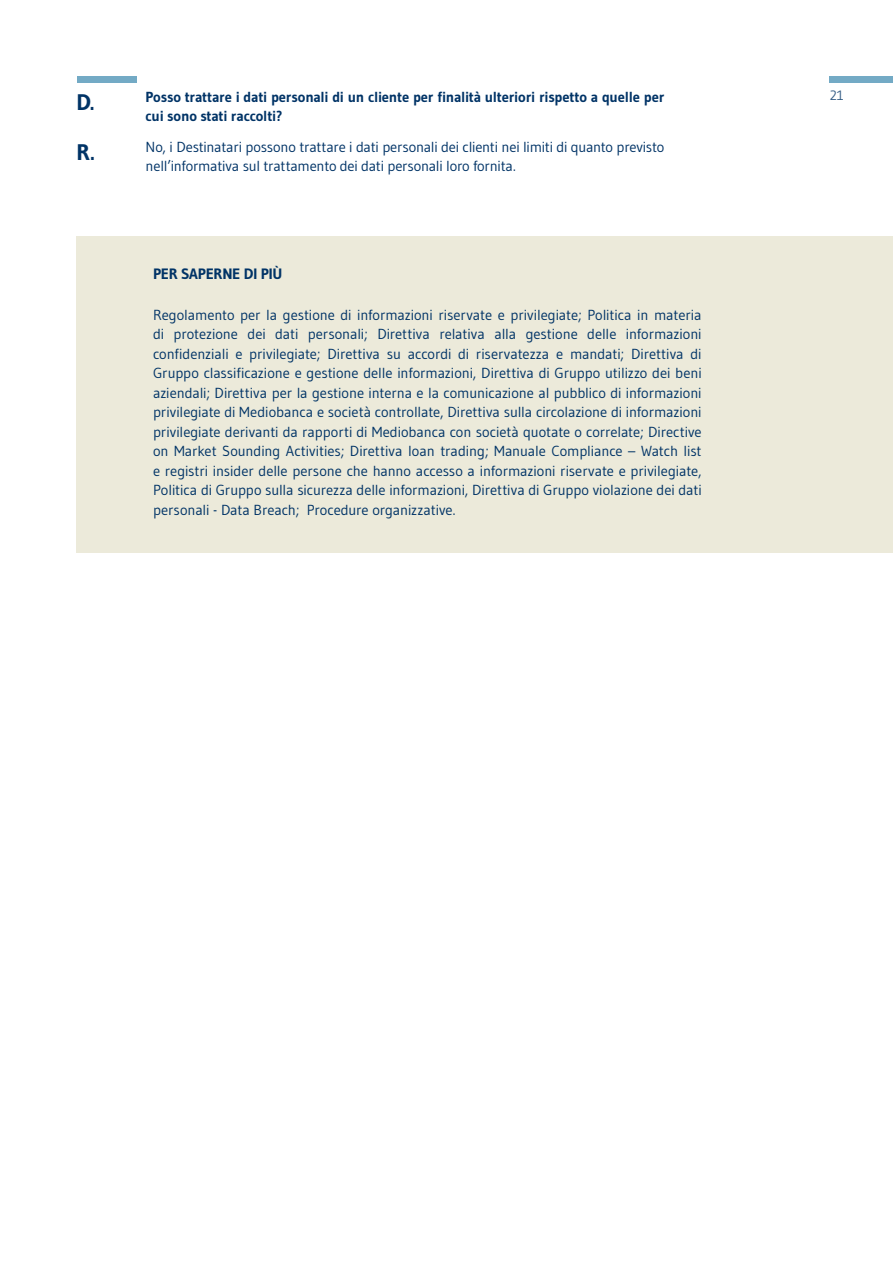
<style>
.page{position:relative;width:893px;height:1263px;background:#fff}
.page>*{position:absolute;margin:0;border:0;box-sizing:border-box;transform-origin:0 0}
.t1{font:700 22.5px "Gudea";color:#036}
.NOTE_box{font:700 15px "Gudea";letter-spacing:-.015em;color:#036}
.NOTE_box-2{font:14.55px/19.5px "Gudea";letter-spacing:-.01em;color:#036;text-align:justify}
.testo{font:14.55px/19.5px "Gudea";letter-spacing:-.015em;color:#036}
.testo-2{font:700 14.55px/19.5px "Gudea";letter-spacing:-.015em;color:#036}
.t2{font:13.5px "Gudea";color:#335c85}
</style>
<div class="page">
<div style="left:829px;top:77px;width:64px;height:6px;background:#73aac5"></div>
<div style="left:77px;top:236px;width:816px;height:317px;background:#eceada"></div>
<div style="left:77px;top:77px;width:59px;height:6px;background:#73aac5"></div>
<p class="t1" style="left:77px;top:88px;width:19px">D.</p>
<p class="t1" style="left:77px;top:138px;width:19px">R.</p>
<p class="testo-2" style="left:146px;top:87px;width:520px">Posso trattare i dati personali di un cliente per finalità ulteriori rispetto a quelle per cui sono stati raccolti?</p>
<p class="testo" style="left:146px;top:137px;width:520px">No, i Destinatari possono trattare i dati personali dei clienti nei limiti di quanto previsto nell’informativa sul trattamento dei dati personali loro fornita.</p>
<p class="NOTE_box" style="left:153px;top:264px;width:131px">PER SAPERNE DI PIÙ</p>
<p class="NOTE_box-2" style="left:153px;top:305px;width:550px">Regolamento per la gestione di informazioni riservate e privilegiate; Politica in materia di protezione dei dati personali; Direttiva relativa alla gestione delle informazioni confidenziali e privilegiate; Direttiva su accordi di riservatezza e mandati; Direttiva di Gruppo classificazione e gestione delle informazioni, Direttiva di Gruppo utilizzo dei beni aziendali; Direttiva per la gestione interna e la comunicazione al pubblico di informazioni privilegiate di Mediobanca e società controllate, Direttiva sulla circolazione di informazioni privilegiate derivanti da rapporti di Mediobanca con società quotate o correlate; Directive on Market Sounding Activities; Direttiva loan trading; Manuale Compliance – Watch list e registri insider delle persone che hanno accesso a informazioni riservate e privilegiate, Politica di Gruppo sulla sicurezza delle informazioni, Direttiva di Gruppo violazione dei dati personali - Data Breach; Procedure organizzative.</p>
<p class="t2" style="left:830px;top:87px;width:16px">21</p>
</div>
